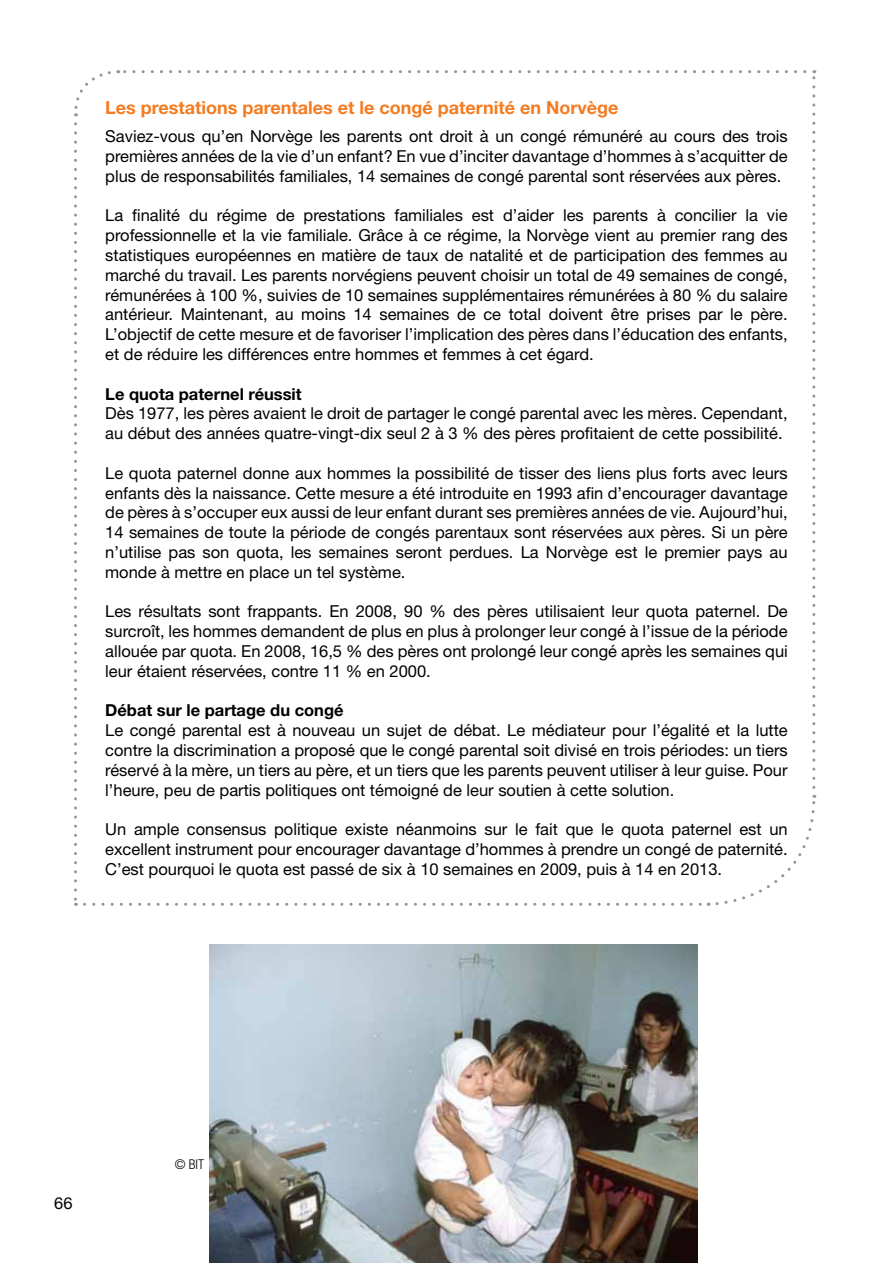
<style>
.page{position:relative;width:893px;height:1263px;background:#fff}
.page>*{position:absolute;margin:0;border:0;box-sizing:border-box;transform-origin:0 0}
.t1{font:700 18px "Helvetica Neue LT Std";color:#f47b20}
.t2{font:16.5px/19.8px "Helvetica Neue LT Std";color:#000;text-align:justify}
.t3{font:700 16.5px "Helvetica Neue LT Std";color:#000}
.t4{font:300 condensed 13.5px "Helvetica Neue LT Std";color:#000}
</style>
<div class="page">
<svg style="left:74px;top:124px;width:3px;height:782px"></svg>
<svg style="left:85px;top:795px;width:732px;height:111px"></svg>
<svg style="left:812px;top:70px;width:3px;height:717px"></svg>
<svg style="left:74px;top:70px;width:731px;height:46px"></svg>
<img style="left:210px;top:944px;width:488px;height:319px">
<p class="t1" style="left:105px;top:96px;width:515px">Les prestations parentales et le congé paternité en Norvège</p>
<p class="t2" style="left:105px;top:126px;width:684px">Saviez-vous qu’en Norvège les parents ont droit à un congé rémunéré au cours des trois premières années de la vie d’un enfant? En vue d’inciter davantage d’hommes à s’acquitter de plus de responsabilités familiales, 14 semaines de congé parental sont réservées aux pères.</p>
<p class="t2" style="left:105px;top:205px;width:684px">La finalité du régime de prestations familiales est d’aider les parents à concilier la vie professionnelle et la vie familiale. Grâce à ce régime, la Norvège vient au premier rang des statistiques européennes en matière de taux de natalité et de participation des femmes au marché du travail. Les parents norvégiens peuvent choisir un total de 49 semaines de congé, rémunérées à 100 %, suivies de 10 semaines supplémentaires rémunérées à 80 % du salaire antérieur. Maintenant, au moins 14 semaines de ce total doivent être prises par le père.<br>L’objectif de cette mesure et de favoriser l’implication des pères dans l’éducation des enfants, et de réduire les différences entre hommes et femmes à cet égard.</p>
<p class="t3" style="left:105px;top:383px;width:198px">Le quota paternel réussit</p>
<p class="t2" style="left:105px;top:403px;width:684px">Dès 1977, les pères avaient le droit de partager le congé parental avec les mères. Cependant, au début des années quatre-vingt-dix seul 2 à 3 % des pères profitaient de cette possibilité.</p>
<p class="t2" style="left:105px;top:463px;width:684px">Le quota paternel donne aux hommes la possibilité de tisser des liens plus forts avec leurs enfants dès la naissance. Cette mesure a été introduite en 1993 afin d’encourager davantage de pères à s’occuper eux aussi de leur enfant durant ses premières années de vie. Aujourd’hui, 14 semaines de toute la période de congés parentaux sont réservées aux pères. Si un père n’utilise pas son quota, les semaines seront perdues. La Norvège est le premier pays au monde à mettre en place un tel système.</p>
<p class="t2" style="left:105px;top:601px;width:684px">Les résultats sont frappants. En 2008, 90 % des pères utilisaient leur quota paternel. De surcroît, les hommes demandent de plus en plus à prolonger leur congé à l’issue de la période allouée par quota. En 2008, 16,5 % des pères ont prolongé leur congé après les semaines qui leur étaient réservées, contre 11 % en 2000.</p>
<p class="t3" style="left:105px;top:700px;width:240px">Débat sur le partage du congé</p>
<p class="t2" style="left:105px;top:720px;width:684px">Le congé parental est à nouveau un sujet de débat. Le médiateur pour l’égalité et la lutte contre la discrimination a proposé que le congé parental soit divisé en trois périodes: un tiers réservé à la mère, un tiers au père, et un tiers que les parents peuvent utiliser à leur guise. Pour l’heure, peu de partis politiques ont témoigné de leur soutien à cette solution.</p>
<p class="t2" style="left:105px;top:819px;width:684px">Un ample consensus politique existe néanmoins sur le fait que le quota paternel est un excellent instrument pour encourager davantage d’hommes à prendre un congé de paternité.<br>C’est pourquoi le quota est passé de six à 10 semaines en 2009, puis à 14 en 2013.</p>
<p class="t2" style="left:54px;top:1192px;width:20px">66</p>
<p class="t4" style="left:175px;top:1156px;width:31px">© BIT</p>
</div>
